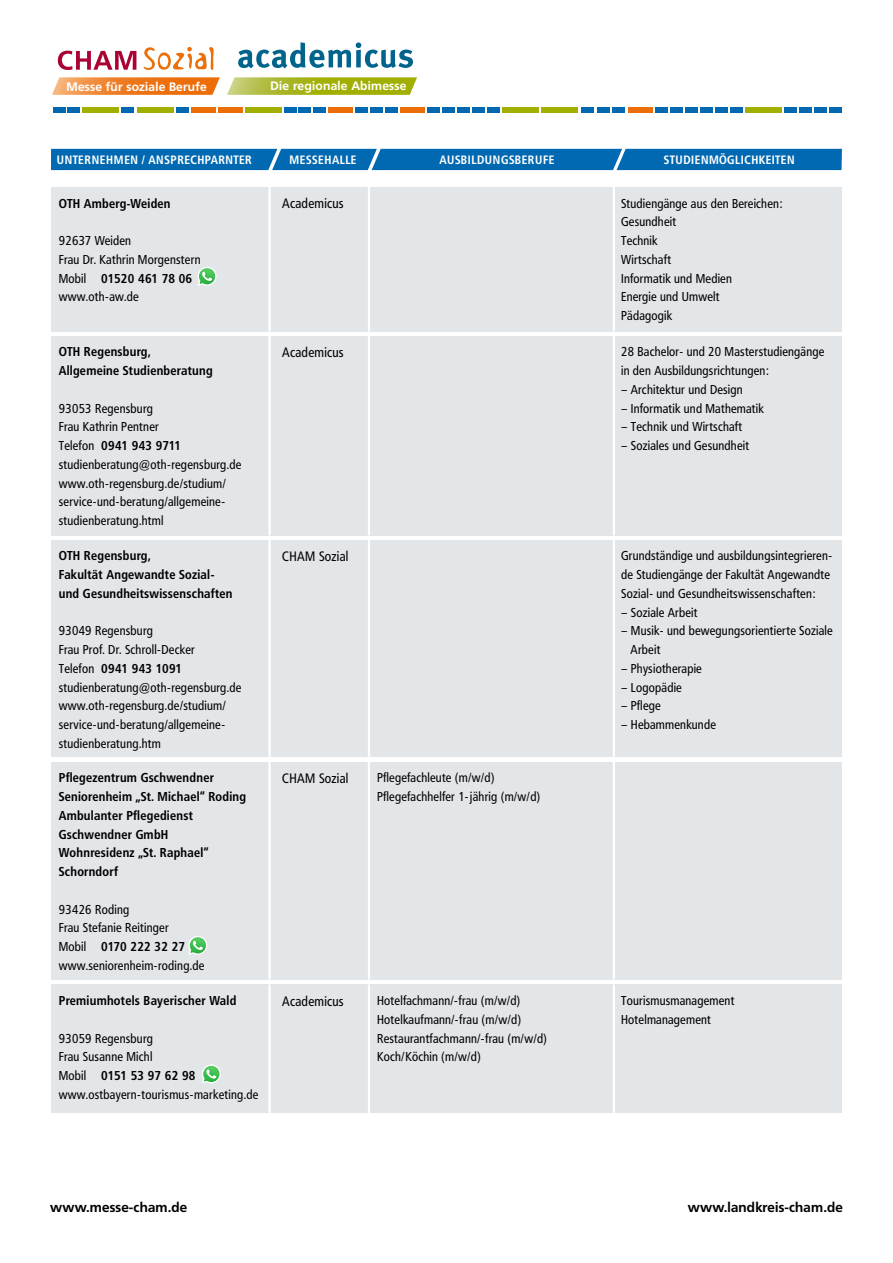
<style>
.page{position:relative;width:893px;height:1263px;background:#fff}
.page>*{position:absolute;margin:0;border:0;box-sizing:border-box;transform-origin:0 0}
.t1{font:13.5px "Frutiger Condensed BQ";letter-spacing:.02em;color:#000}
.t2{font:700 13.5px "Frutiger BQ";letter-spacing:.015em;color:#000}
.t3{font:12.75px/18.8px "Frutiger Condensed BQ";letter-spacing:.02em;color:#000}
.t4{font:700 12.75px/18.8px "Frutiger Condensed BQ";letter-spacing:.02em;color:#000}
.t5{font:700 12.15px "Frutiger BQ";letter-spacing:.02em;color:#fff}
.t6{font:700 12px "Frutiger Condensed BQ";letter-spacing:.05em;color:#fff}
.s1{font-weight:700}
</style>
<div class="page">
<div style="left:53px;top:107px;width:12px;height:6px;background:#0069b2"></div>
<div style="left:68px;top:107px;width:12px;height:6px;background:#0069b2"></div>
<div style="left:176px;top:107px;width:12px;height:6px;background:#0069b2"></div>
<div style="left:284px;top:107px;width:12px;height:6px;background:#0069b2"></div>
<div style="left:299px;top:107px;width:12px;height:6px;background:#0069b2"></div>
<div style="left:355px;top:107px;width:13px;height:6px;background:#0069b2"></div>
<div style="left:370px;top:107px;width:12px;height:6px;background:#0069b2"></div>
<div style="left:427px;top:107px;width:12px;height:6px;background:#0069b2"></div>
<div style="left:83px;top:107px;width:36px;height:6px;background:#a0af00"></div>
<div style="left:122px;top:107px;width:12px;height:6px;background:#0069b2"></div>
<div style="left:137px;top:107px;width:36px;height:6px;background:#a0af00"></div>
<div style="left:191px;top:107px;width:24px;height:6px;background:#eb6e08"></div>
<div style="left:218px;top:107px;width:24px;height:6px;background:#eb6e08"></div>
<div style="left:245px;top:107px;width:36px;height:6px;background:#a0af00"></div>
<div style="left:313px;top:107px;width:13px;height:6px;background:#0069b2"></div>
<div style="left:329px;top:107px;width:24px;height:6px;background:#eb6e08"></div>
<div style="left:385px;top:107px;width:12px;height:6px;background:#0069b2"></div>
<div style="left:400px;top:107px;width:24px;height:6px;background:#eb6e08"></div>
<div style="left:442px;top:107px;width:12px;height:6px;background:#0069b2"></div>
<div style="left:457px;top:107px;width:12px;height:6px;background:#0069b2"></div>
<div style="left:472px;top:107px;width:12px;height:6px;background:#0069b2"></div>
<div style="left:487px;top:107px;width:13px;height:6px;background:#0069b2"></div>
<div style="left:502px;top:107px;width:37px;height:6px;background:#a0af00"></div>
<div style="left:541px;top:107px;width:37px;height:6px;background:#a0af00"></div>
<div style="left:582px;top:107px;width:12px;height:6px;background:#0069b2"></div>
<div style="left:597px;top:107px;width:12px;height:6px;background:#0069b2"></div>
<div style="left:612px;top:107px;width:12px;height:6px;background:#0069b2"></div>
<div style="left:628px;top:107px;width:24px;height:6px;background:#eb6e08"></div>
<div style="left:655px;top:107px;width:12px;height:6px;background:#0069b2"></div>
<div style="left:670px;top:107px;width:12px;height:6px;background:#0069b2"></div>
<div style="left:685px;top:107px;width:12px;height:6px;background:#0069b2"></div>
<div style="left:700px;top:107px;width:12px;height:6px;background:#0069b2"></div>
<div style="left:715px;top:107px;width:12px;height:6px;background:#0069b2"></div>
<div style="left:730px;top:107px;width:12px;height:6px;background:#0069b2"></div>
<div style="left:745px;top:107px;width:37px;height:6px;background:#a0af00"></div>
<div style="left:785px;top:107px;width:12px;height:6px;background:#0069b2"></div>
<div style="left:800px;top:107px;width:12px;height:6px;background:#0069b2"></div>
<div style="left:815px;top:107px;width:12px;height:6px;background:#0069b2"></div>
<div style="left:830px;top:107px;width:12px;height:6px;background:#0069b2"></div>
<svg style="left:52px;top:77px;width:168px;height:18px;background:#ef8837"></svg>
<svg style="left:227px;top:77px;width:190px;height:18px;background:#adba2b"></svg>
<svg style="left:144px;top:47px;width:70px;height:23px"></svg>
<svg style="left:58px;top:51px;width:78px;height:19px"></svg>
<svg style="left:238px;top:42px;width:175px;height:26px"></svg>
<div style="left:51px;top:149px;width:791px;height:21px;background:#0069b2"></div>
<div style="left:51px;top:540px;width:791px;height:216px;background:#e3e6e8"></div>
<hr style="left:268px;top:540px;width:3px;height:216px;background:#fff">
<hr style="left:368px;top:540px;width:2px;height:216px;background:#fff">
<hr style="left:613px;top:540px;width:2px;height:216px;background:#fff">
<div style="left:51px;top:984px;width:791px;height:129px;background:#e3e6e8"></div>
<hr style="left:268px;top:984px;width:3px;height:129px;background:#fff">
<hr style="left:368px;top:984px;width:2px;height:129px;background:#fff">
<hr style="left:613px;top:984px;width:2px;height:129px;background:#fff">
<svg style="left:202px;top:1064px;width:19px;height:19px"></svg>
<div style="left:51px;top:762px;width:791px;height:217px;background:#e3e6e8"></div>
<hr style="left:268px;top:762px;width:3px;height:217px;background:#fff">
<hr style="left:368px;top:762px;width:2px;height:217px;background:#fff">
<hr style="left:613px;top:762px;width:2px;height:217px;background:#fff">
<svg style="left:188px;top:936px;width:19px;height:19px"></svg>
<div style="left:51px;top:336px;width:791px;height:199px;background:#e3e6e8"></div>
<hr style="left:268px;top:336px;width:3px;height:199px;background:#fff">
<hr style="left:368px;top:336px;width:2px;height:199px;background:#fff">
<hr style="left:613px;top:336px;width:2px;height:199px;background:#fff">
<div style="left:51px;top:187px;width:791px;height:144px;background:#e3e6e8"></div>
<hr style="left:268px;top:187px;width:3px;height:144px;background:#fff">
<hr style="left:368px;top:187px;width:2px;height:144px;background:#fff">
<hr style="left:613px;top:187px;width:2px;height:144px;background:#fff">
<svg style="left:198px;top:267px;width:19px;height:19px"></svg>
<p class="t5" style="left:66px;top:79px;width:142px">Messe für soziale Berufe</p>
<p class="t5" style="left:271px;top:79px;width:137px">Die regionale Abimesse</p>
<p class="t6" style="left:57px;top:152px;width:196px">UNTERNEHMEN / ANSPRECHPARNTER</p>
<p class="t6" style="left:289px;top:152px;width:69px">MESSEHALLE</p>
<p class="t6" style="left:439px;top:152px;width:117px">AUSBILDUNGSBERUFE</p>
<p class="t6" style="left:664px;top:152px;width:132px">STUDIENMÖGLICHKEITEN</p>
<p class="t4" style="left:59px;top:194px;width:113px">OTH Amberg-Weiden</p>
<p class="t3" style="left:59px;top:231px;width:143px">92637 Weiden<br>Frau Dr. Kathrin Morgenstern<br>Mobil <span class="s1">01520 461 78 06 </span>www.oth-aw.de</p>
<p class="t4" style="left:59px;top:342px;width:155px">OTH Regensburg,<br>Allgemeine Studienberatung</p>
<p class="t3" style="left:59px;top:399px;width:184px">93053 Regensburg<br>Frau Kathrin Pentner<br>Telefon <span class="s1">0941 943 9711 </span>studienberatung@oth-regensburg.de www.oth-regensburg.de/studium/ service-und-beratung/allgemeine&shy;studienberatung.html</p>
<p class="t4" style="left:59px;top:546px;width:175px">OTH Regensburg,<br>Fakultät Angewandte Sozial&shy;und Gesundheitswissenschaften</p>
<p class="t3" style="left:59px;top:621px;width:184px">93049 Regensburg<br>Frau Prof. Dr. Schroll-Decker<br>Telefon <span class="s1">0941 943 1091 </span>studienberatung@oth-regensburg.de www.oth-regensburg.de/studium/ service-und-beratung/allgemeine&shy;studienberatung.htm</p>
<p class="t4" style="left:59px;top:768px;width:189px">Pflegezentrum Gschwendner<br>Seniorenheim „St. Michael“ Roding<br>Ambulanter Pflegedienst<br>Gschwendner GmbH<br>Wohnresidenz „St. Raphael“<br>Schorndorf</p>
<p class="t3" style="left:59px;top:900px;width:147px">93426 Roding<br>Frau Stefanie Reitinger<br>Mobil <span class="s1">0170 222 32 27 </span>www.seniorenheim-roding.de</p>
<p class="t4" style="left:59px;top:991px;width:179px">Premiumhotels Bayerischer Wald</p>
<p class="t3" style="left:59px;top:1029px;width:201px">93059 Regensburg<br>Frau Susanne Michl<br>Mobil <span class="s1">0151 53 97 62 98 </span>www.ostbayern-tourismus-marketing.de</p>
<p class="t1" style="left:282px;top:195px;width:63px">Academicus</p>
<p class="t3" style="left:621px;top:194px;width:163px">Studiengänge aus den Bereichen:<br>Gesundheit<br>Technik<br>Wirtschaft<br>Informatik und Medien<br>Energie und Umwelt<br>Pädagogik</p>
<p class="t1" style="left:282px;top:344px;width:63px">Academicus</p>
<p class="t3" style="left:621px;top:342px;width:205px">28 Bachelor- und 20 Masterstudiengänge in den Ausbildungsrichtungen:</p>
<p class="t3" style="left:621px;top:380px;width:123px">– Architektur und Design</p>
<p class="t3" style="left:621px;top:399px;width:144px">– Informatik und Mathematik</p>
<p class="t3" style="left:621px;top:417px;width:123px">– Technik und Wirtschaft</p>
<p class="t3" style="left:621px;top:436px;width:130px">– Soziales und Gesundheit</p>
<p class="t1" style="left:282px;top:548px;width:68px">CHAM Sozial</p>
<p class="t3" style="left:621px;top:546px;width:212px">Grundständige und ausbildungsintegrieren&shy;de Studiengänge der Fakultät Angewandte<br>Sozial- und Gesundheitswissenschaften:</p>
<p class="t3" style="left:621px;top:603px;width:78px">– Soziale Arbeit</p>
<p class="t3" style="left:631px;top:621px;width:204px;text-indent:-9px">– Musik- und bewegungsorientierte Soziale<br>Arbeit</p>
<p class="t3" style="left:621px;top:659px;width:82px">– Physiotherapie</p>
<p class="t3" style="left:621px;top:678px;width:62px">– Logopädie</p>
<p class="t3" style="left:621px;top:696px;width:41px">– Pflege</p>
<p class="t3" style="left:621px;top:715px;width:96px">– Hebammenkunde</p>
<p class="t1" style="left:282px;top:770px;width:68px">CHAM Sozial</p>
<p class="t3" style="left:377px;top:768px;width:165px">Pflegefachleute (m/w/d)<br>Pflegefachhelfer 1-jährig (m/w/d)</p>
<p class="t1" style="left:282px;top:992px;width:63px">Academicus</p>
<p class="t3" style="left:377px;top:991px;width:171px">Hotelfachmann/-frau (m/w/d)<br>Hotelkaufmann/-frau (m/w/d)<br>Restaurantfachmann/-frau (m/w/d)<br>Koch/Köchin (m/w/d)</p>
<p class="t3" style="left:621px;top:991px;width:115px">Tourismusmanagement<br>Hotelmanagement</p>
<p class="t2" style="left:50px;top:1199px;width:138px">www.messe-cham.de</p>
<p class="t2" style="left:688px;top:1199px;width:156px">www.landkreis-cham.de</p>
</div>
